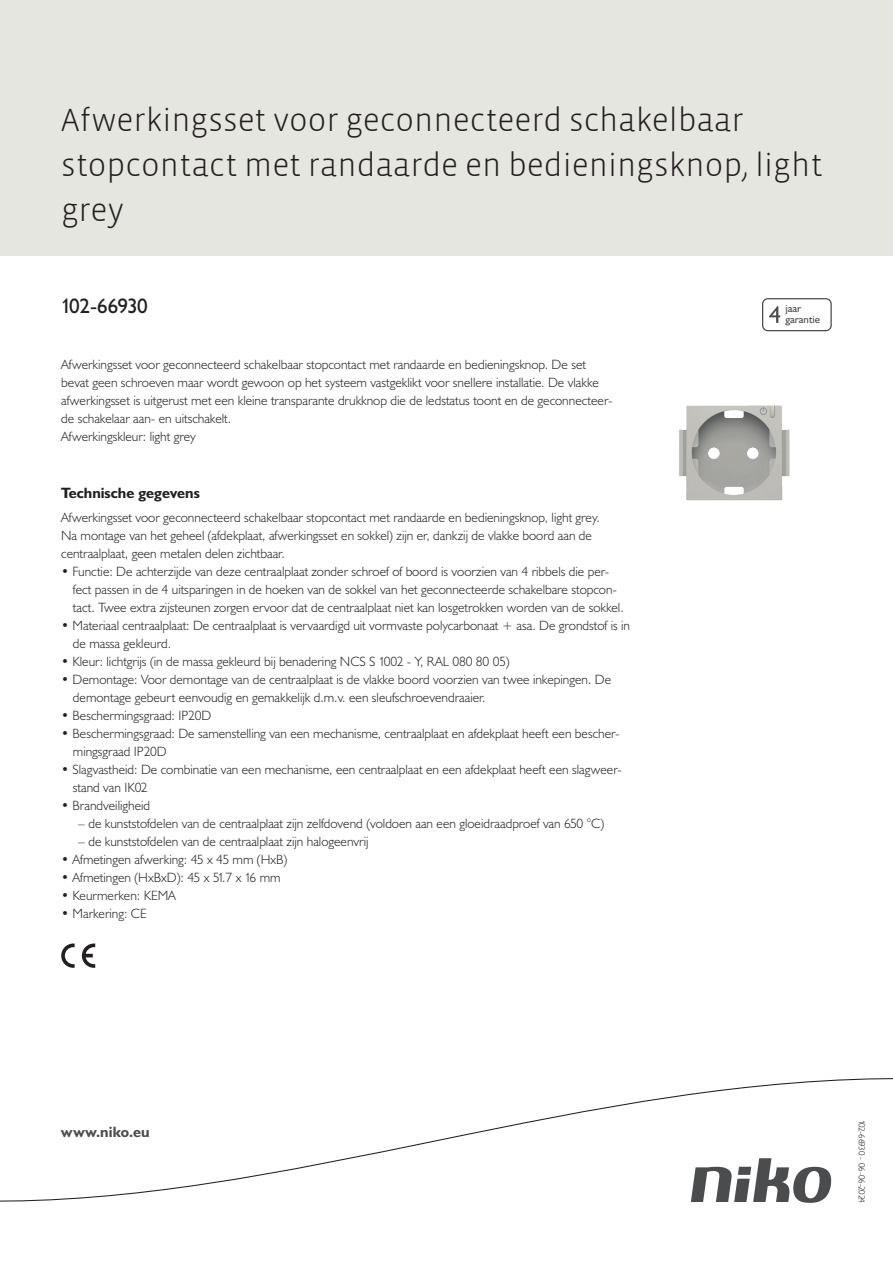
<style>
.page{position:relative;width:893px;height:1263px;background:#fff}
.page>*{position:absolute;margin:0;border:0;box-sizing:border-box;transform-origin:0 0}
.Title_datasheets{font:300 33px/45px "Vista Sans";color:#231f20}
.Article_number{font:21px "Humanist 521 BT";letter-spacing:-.035em;color:#231f20}
.Titles_parts{font:700 15px "Humanist 521 BT";color:#231f20}
.titel_afbeelding{font:700 15px "Humanist 521 BT";letter-spacing:.005em;color:#4b4c4d}
.USP_Bullets{font:300 13.5px/18px "Humanist 521 BT";color:#231f20}
.Platte_tekst_CAB{font:300 13.5px/18px "Humanist 521 BT";color:#231f20}
.USP_Bullets_level_2{font:300 13.5px "Humanist 521 BT";color:#231f20}
.t1{font:10.8px/10.8px "Humanist 521 BT";color:#4b4c4d}
.Revision{font:300 9px "Humanist 521 BT";letter-spacing:-.05em;color:#231f20}
</style>
<div class="page">
<div style="left:0;top:0;width:893px;height:255px;background:#e6e6e0"></div>
<svg style="left:82px;top:943px;width:13px;height:25px"></svg>
<svg style="left:61px;top:943px;width:14px;height:25px"></svg>
<svg style="left:762px;top:298px;width:70px;height:33px"></svg>
<svg style="left:0;top:1078px;width:893px;height:125px"></svg>
<img style="left:679px;top:405px;width:111px;height:96px">
<p class="Title_datasheets" style="left:61px;top:98px;width:763px">Afwerkingsset voor geconnecteerd schakelbaar stopcontact met randaarde en bedieningsknop, light grey</p>
<p class="Article_number" style="left:61px;top:293px;width:88px">102-66930</p>
<p class="t1" style="left:785px;top:303px;width:36px">jaar garantie</p>
<p class="Platte_tekst_CAB" style="left:61px;top:355px;width:553px">Afwerkingsset voor geconnecteerd schakelbaar stopcontact met randaarde en bedieningsknop. De set bevat geen schroeven maar wordt gewoon op het systeem vastgeklikt voor snellere installatie. De vlakke afwerkingsset is uitgerust met een kleine transparante drukknop die de ledstatus toont en de geconnecteer&shy;de schakelaar aan- en uitschakelt.<br>Afwerkingskleur: light grey</p>
<p class="Titles_parts" style="left:61px;top:483px;width:140px">Technische gegevens</p>
<p class="Platte_tekst_CAB" style="left:61px;top:508px;width:540px">Afwerkingsset voor geconnecteerd schakelbaar stopcontact met randaarde en bedieningsknop, light grey.<br>Na montage van het geheel (afdekplaat, afwerkingsset en sokkel) zijn er, dankzij de vlakke boord aan de centraalplaat, geen metalen delen zichtbaar.</p>
<p class="USP_Bullets" style="left:73px;top:562px;width:552px;text-indent:-12px">• Functie: De achterzijde van deze centraalplaat zonder schroef of boord is voorzien van 4 ribbels die per&shy;fect passen in de 4 uitsparingen in de hoeken van de sokkel van het geconnecteerde schakelbare stopcon&shy;tact. Twee extra zijsteunen zorgen ervoor dat de centraalplaat niet kan losgetrokken worden van de sokkel.</p>
<p class="USP_Bullets" style="left:73px;top:616px;width:559px;text-indent:-12px">• Materiaal centraalplaat: De centraalplaat is vervaardigd uit vormvaste polycarbonaat + asa. De grondstof is in de massa gekleurd.</p>
<p class="USP_Bullets" style="left:61px;top:652px;width:450px">• Kleur: lichtgrijs (in de massa gekleurd bij benadering NCS S 1002 - Y, RAL 080 80 05)</p>
<p class="USP_Bullets" style="left:73px;top:670px;width:540px;text-indent:-12px">• Demontage: Voor demontage van de centraalplaat is de vlakke boord voorzien van twee inkepingen. De demontage gebeurt eenvoudig en gemakkelijk d.m.v. een sleufschroevendraaier.</p>
<p class="USP_Bullets" style="left:61px;top:706px;width:152px">• Beschermingsgraad: IP20D</p>
<p class="USP_Bullets" style="left:73px;top:724px;width:548px;text-indent:-12px">• Beschermingsgraad: De samenstelling van een mechanisme, centraalplaat en afdekplaat heeft een bescher&shy;mingsgraad IP20D</p>
<p class="USP_Bullets" style="left:73px;top:760px;width:550px;text-indent:-12px">• Slagvastheid: De combinatie van een mechanisme, een centraalplaat en een afdekplaat heeft een slagweer&shy;stand van IK02</p>
<p class="USP_Bullets" style="left:61px;top:796px;width:91px">• Brandveiligheid</p>
<p class="USP_Bullets_level_2" style="left:78px;top:815px;width:527px">– de kunststofdelen van de centraalplaat zijn zelfdovend (voldoen aan een gloeidraadproef van 650 °C)</p>
<p class="USP_Bullets_level_2" style="left:78px;top:833px;width:292px">– de kunststofdelen van de centraalplaat zijn halogeenvrij</p>
<p class="USP_Bullets" style="left:61px;top:850px;width:228px">• Afmetingen afwerking: 45 x 45 mm (HxB)</p>
<p class="USP_Bullets" style="left:61px;top:868px;width:221px">• Afmetingen (HxBxD): 45 x 51.7 x 16 mm</p>
<p class="USP_Bullets" style="left:61px;top:886px;width:116px">• Keurmerken: KEMA</p>
<p class="USP_Bullets" style="left:61px;top:904px;width:87px">• Markering: CE</p>
<p class="titel_afbeelding" style="left:61px;top:1122px;width:90px">www.niko.eu</p>
<p class="Revision" style="left:868px;top:1120px;width:85px;rotate:90deg">102-66930 - 06-06-2024</p>
</div>
